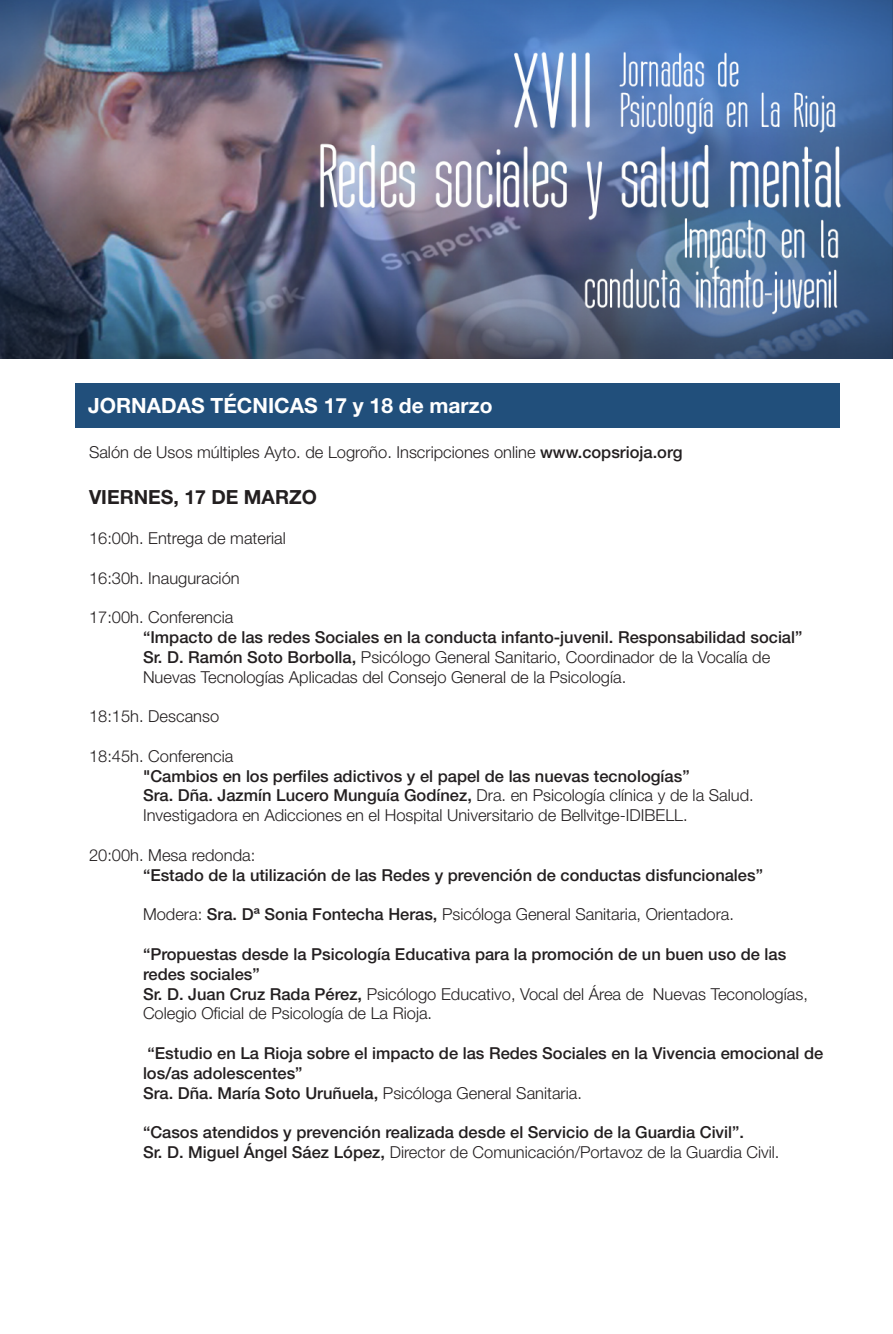
<style>
.page{position:relative;width:893px;height:1334px;background:#fff}
.page>*{position:absolute;margin:0;border:0;box-sizing:border-box;transform-origin:0 0}
.t1{font:700 21px "Helvetica Neue LT Std";color:#fff}
.t2{font:700 19.5px "Helvetica Neue LT Std";color:#231f20}
.t3{font:300 16.5px/19.8px "Helvetica Neue LT Std";color:#231f20}
.t4{font:500 16.5px/19.8px "Helvetica Neue LT Std";color:#231f20}
.s1{font-weight:500}
.s2{font-weight:300}
</style>
<div class="page">
<img style="left:0;top:0;width:893px;height:359px">
<div style="left:75px;top:384px;width:765px;height:44px;background:#214f7b"></div>
<p class="t1" style="left:88px;top:392px;width:406px">JORNADAS TÉCNICAS 17 y 18 de marzo</p>
<p class="t3" style="left:89px;top:441px;width:595px">Salón de Usos múltiples Ayto. de Logroño. Inscripciones online <span class="s1">www.copsrioja.org</span></p>
<p class="t2" style="left:89px;top:485px;width:229px">VIERNES, 17 DE MARZO</p>
<p class="t3" style="left:89px;top:528px;width:198px">16:00h. Entrega de material</p>
<p class="t3" style="left:89px;top:567px;width:152px">16:30h. Inauguración</p>
<p class="t3" style="left:89px;top:607px;width:146px">17:00h. Conferencia</p>
<p class="t3" style="left:143px;top:627px;width:661px"><span class="s1">“Impacto de las redes Sociales en la conducta infanto-juvenil. Responsabilidad social”<br>Sr. D. Ramón Soto Borbolla,</span> Psicólogo General Sanitario, Coordinador de la Vocalía de<br>Nuevas Tecnologías Aplicadas del Consejo General de la Psicología.</p>
<p class="t3" style="left:89px;top:706px;width:132px">18:15h. Descanso</p>
<p class="t3" style="left:89px;top:746px;width:146px">18:45h. Conferencia</p>
<p class="t3" style="left:143px;top:765px;width:612px"><span class="s1">"Cambios en los perfiles adictivos y el papel de las nuevas tecnologías”<br>Sra. Dña. Jazmín Lucero Munguía Godínez,</span> Dra. en Psicología clínica y de la Salud.<br>Investigadora en Adicciones en el Hospital Universitario de Bellvitge-IDIBELL.</p>
<p class="t3" style="left:89px;top:845px;width:168px">20:00h. Mesa redonda:</p>
<p class="t4" style="left:143px;top:864px;width:621px">“Estado de la utilización de las Redes y prevención de conductas disfuncionales”</p>
<p class="t3" style="left:143px;top:904px;width:593px">Modera: <span class="s1">Sra. Dª Sonia Fontecha Heras,</span> Psicóloga General Sanitaria, Orientadora.</p>
<p class="t4" style="left:143px;top:944px;width:666px">“Propuestas desde la Psicología Educativa para la promoción de un buen uso de las redes sociales”<br>Sr. D. Juan Cruz Rada Pérez, <span class="s2">Psicólogo Educativo, Vocal del Área de Nuevas Teconologías, Colegio Oficial de Psicología de La Rioja.</span></p>
<p class="t4" style="left:143px;top:1043px;width:682px">“Estudio en La Rioja sobre el impacto de las Redes Sociales en la Vivencia emocional de los/as adolescentes”<br>Sra. Dña. María Soto Uruñuela, <span class="s2">Psicóloga General Sanitaria.</span></p>
<p class="t4" style="left:143px;top:1122px;width:638px">“Casos atendidos y prevención realizada desde el Servicio de la Guardia Civil”.<br>Sr. D. Miguel Ángel Sáez López, <span class="s2">Director de Comunicación/Portavoz de la Guardia Civil.</span></p>
</div>
